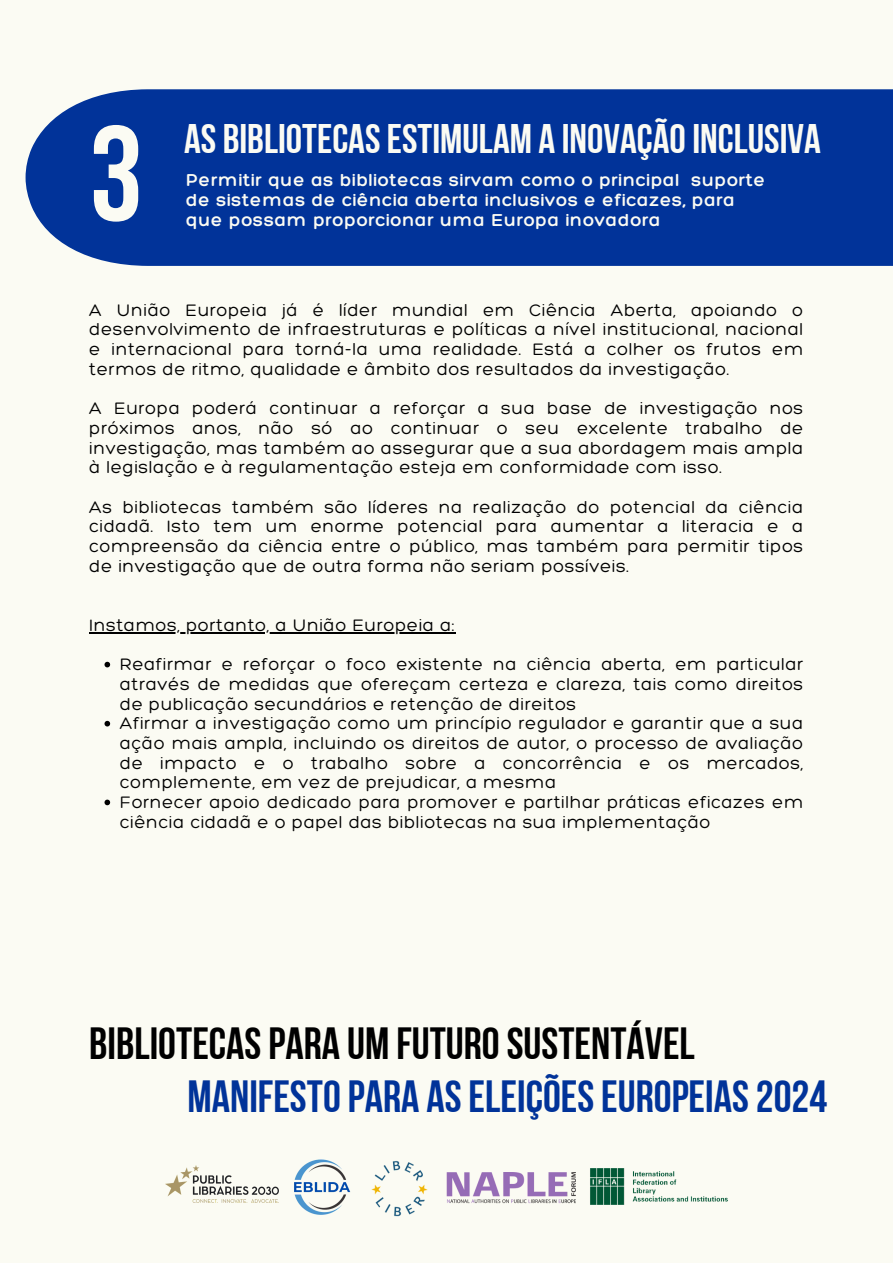
<style>
.page{position:relative;width:893px;height:1263px;background:#fbfbf3}
.page>*{position:absolute;margin:0;border:0;box-sizing:border-box;transform-origin:0 0}
.t1{font:135px "Bebas Neue Cyrillic";color:#fbfbf3}
.t2{font:45px "Bebas Neue Cyrillic";color:#013399}
.t3{font:45px "Bebas Neue Cyrillic";color:#000}
.t4{font:41.25px "Bebas Neue Cyrillic";color:#fbfbf3}
.t5{font:300 18.75px/20.2px "Hero";letter-spacing:.035em;color:#fbfbf3}
.t6{font:300 18px/19.6px "Hero";letter-spacing:.035em;color:#000;text-align:justify}
</style>
<div class="page">
<div style="left:26px;top:89px;width:867px;height:177px;background:#013399"></div>
<hr style="left:89px;top:632px;width:366px;height:2px;background:#000">
<svg style="left:104px;top:662px;width:6px;height:5px"></svg>
<svg style="left:104px;top:721px;width:6px;height:5px"></svg>
<svg style="left:104px;top:800px;width:6px;height:5px"></svg>
<img style="left:165px;top:1165px;width:114px;height:38px">
<img style="left:294px;top:1159px;width:57px;height:56px">
<img style="left:590px;top:1168px;width:138px;height:37px">
<img style="left:446px;top:1172px;width:129px;height:32px">
<img style="left:371px;top:1161px;width:57px;height:56px">
<h1 class="t1" style="left:89px;top:119px;width:55px">3</h1>
<h1 class="t4" style="left:184px;top:122px;width:638px">AS BIBLIOTECASESTIMULAM A INOVAÇÃOINCLUSIVA</h1>
<p class="t5" style="left:186px;top:169px;width:580px">Permitir que as bibliotecas sirvam como o principal suporte de sistemas de ciência aberta inclusivos e eficazes, para que possam proporcionar uma Europa inovadora</p>
<p class="t6" style="left:89px;top:300px;width:715px">A União Europeia já é líder mundial em Ciência Aberta, apoiando o desenvolvimento de infraestruturas e políticas a nível institucional, nacional e internacional para torná-la uma realidade. Está a colher os frutos em termos de ritmo, qualidade e âmbito dos resultados da investigação.</p>
<p class="t6" style="left:89px;top:398px;width:715px">A Europa poderá continuar a reforçar a sua base de investigação nos próximos anos, não só ao continuar o seu excelente trabalho de investigação, mas também ao assegurar que a sua abordagem mais ampla à legislação e à regulamentação esteja em conformidade com isso.</p>
<p class="t6" style="left:89px;top:497px;width:715px">As bibliotecas também são líderes na realização do potencial da ciência cidadã. Isto tem um enorme potencial para aumentar a literacia e a compreensão da ciência entre o público, mas também para permitir tipos de investigação que de outra forma não seriam possíveis.</p>
<p class="t6" style="left:89px;top:615px;width:367px">Instamos, portanto, a União Europeia a:</p>
<p class="t6" style="left:120px;top:654px;width:685px">Reafirmar e reforçar o foco existente na ciência aberta, em particular através de medidas que ofereçam certeza e clareza, tais como direitos de publicação secundários e retenção de direitos</p>
<p class="t6" style="left:120px;top:713px;width:685px">Afirmar a investigação como um princípio regulador e garantir que a sua ação mais ampla, incluindo os direitos de autor, o processo de avaliação de impacto e o trabalho sobre a concorrência e os mercados, complemente, em vez de prejudicar, a mesma</p>
<p class="t6" style="left:120px;top:792px;width:685px">Fornecer apoio dedicado para promover e partilhar práticas eficazes em ciência cidadã e o papel das bibliotecas na sua implementação</p>
<p class="t3" style="left:89px;top:1025px;width:607px">BIBLIOTECASPARA UM FUTUROSUSTENTÁVEL</p>
<h1 class="t2" style="left:187px;top:1079px;width:641px">MANIFESTOPARA ASELEIÇÕESEUROPEIAS2024</h1>
</div>
